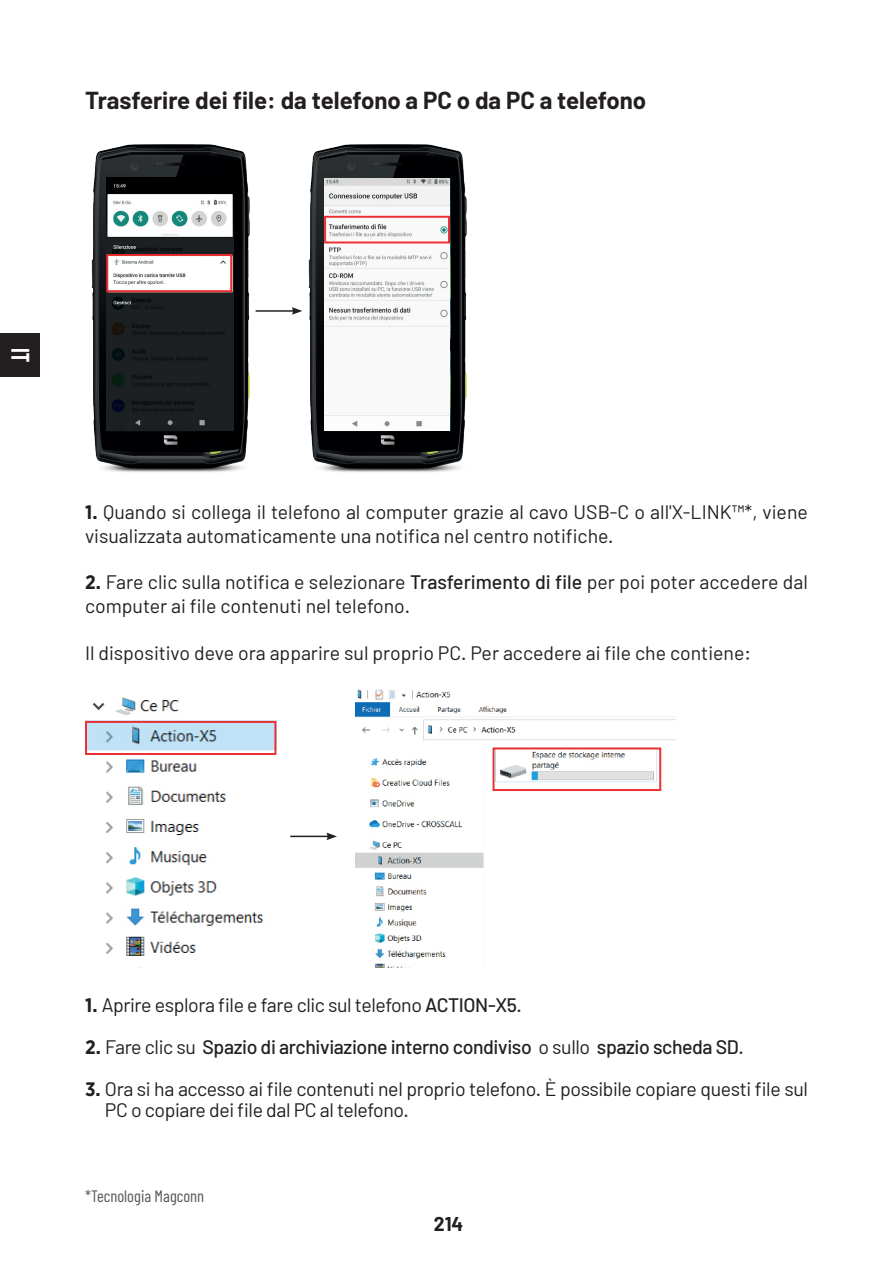
<style>
.page{position:relative;width:893px;height:1263px;background:#fff}
.page>*{position:absolute;margin:0;border:0;box-sizing:border-box;transform-origin:0 0}
.t1{font:700 25.5px "Bison";color:#fff}
.t2{font:700 24px "Barlow";color:#231f20}
.t3{font:19.5px/23.4px "Barlow";color:#231f20}
.t4{font:19.5px/21px "Barlow";letter-spacing:-.02em;color:#231f20}
.t5{font:500 19.5px "Barlow";letter-spacing:-.02em;color:#231f20}
.t6{font:700 19.5px "Barlow";color:#231f20}
.t7{font:16.5px "Barlow Condensed";color:#57585a}
.s1{font-family:"Gotham Narrow";font-weight:700}
.s2{font-weight:500}
.s3{font-weight:400}
</style>
<div class="page">
<div style="left:0;top:333px;width:40px;height:43px;background:#231f20"></div>
<img style="left:91px;top:144px;width:165px;height:328px">
<hr style="left:256px;top:310px;width:38px;height:2px;background:#231f20">
<svg style="left:292px;top:307px;width:10px;height:8px"></svg>
<img style="left:308px;top:144px;width:159px;height:328px">
<img style="left:107px;top:178px;width:126px;height:253px">
<img style="left:324px;top:178px;width:126px;height:253px">
<div style="left:106px;top:254px;width:126px;height:38px;border:2px solid #ee2d30"></div>
<div style="left:324px;top:216px;width:126px;height:27px;border:2px solid #ee2d30"></div>
<img style="left:85px;top:697px;width:191px;height:271px">
<img style="left:355px;top:689px;width:321px;height:279px">
<hr style="left:290px;top:836px;width:39px;height:1px;background:#231f20">
<svg style="left:326px;top:832px;width:11px;height:8px"></svg>
<div style="left:85px;top:721px;width:191px;height:34px;border:2px solid #ee2d30"></div>
<div style="left:493px;top:747px;width:168px;height:44px;border:2px solid #ee2d30"></div>
<p class="t2" style="left:85px;top:83px;width:563px">Trasferire dei file: da telefono a PC o da PC a telefono</p>
<h1 class="t1" style="left:36px;top:348px;width:15px;rotate:90deg">IT</h1>
<p class="t3" style="left:85px;top:500px;width:724px"><span class="s1">1.</span> Quando si collega il telefono al computer grazie al cavo USB-C o all'X-LINK™*, viene visualizzata automaticamente una notifica nel centro notifiche.</p>
<p class="t3" style="left:85px;top:570px;width:724px"><span class="s1">2.</span> Fare clic sulla notifica e selezionare <span class="s2">Trasferimento di file</span> per poi poter accedere dal computer ai file contenuti nel telefono.</p>
<p class="t3" style="left:85px;top:640px;width:667px">Il dispositivo deve ora apparire sul proprio PC. Per accedere ai file che contiene:</p>
<p class="t4" style="left:85px;top:994px;width:438px"><span class="s1">1.</span> Aprire esplora file e fare clic sul telefono <span class="s2">ACTION-X5.</span></p>
<p class="t5" style="left:85px;top:1033px;width:660px"><span class="s1">2.</span> <span class="s3">Fare clic su</span> Spazio di archiviazione interno condiviso <span class="s3">o sullo</span> spazio scheda SD.</p>
<p class="t4" style="left:105px;top:1078px;width:704px;text-indent:-20px"><span class="s1">3.</span> Ora si ha accesso ai file contenuti nel proprio telefono. È possibile copiare questi file sul<br>PC o copiare dei file dal PC al telefono.</p>
<p class="t7" style="left:85px;top:1184px;width:121px">*Tecnologia Magconn</p>
<p class="t6" style="left:434px;top:1210px;width:31px">214</p>
</div>
